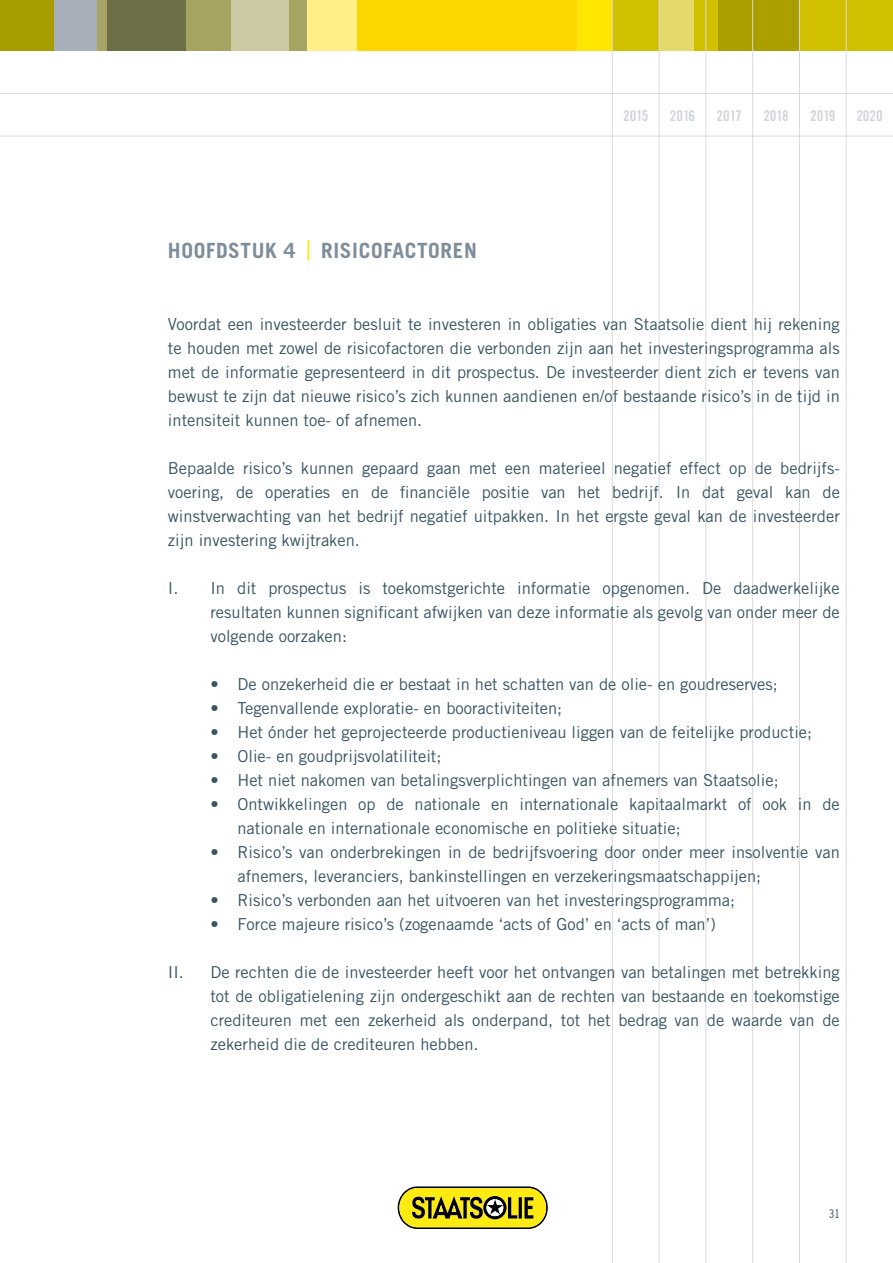
<style>
.page{position:relative;width:893px;height:1263px;background:#fff}
.page>*{position:absolute;margin:0;border:0;box-sizing:border-box;transform-origin:0 0}
.t1{font:700 21px "Trade Gothic";letter-spacing:.03em;color:#7e8d9a}
.t2{font:16.5px/24px "Trade Gothic";color:#385463;text-align:justify}
.t3{font:14.85px "Trade Gothic Bold Cond Twenty";color:#d1d5db}
.t4{font:12px "Trade Gothic Cond Eighteen";color:#385463}
.s1{font-weight:400;font-size:27px;color:#ffe600}
</style>
<div class="page">
<div style="left:0;top:0;width:186px;height:51px;background:#a7afb9"></div>
<svg style="left:98px;top:0;width:259px;height:51px"></svg>
<div style="left:0;top:0;width:53px;height:51px;background:#a79d00"></div>
<svg style="left:357px;top:0;width:536px;height:51px"></svg>
<div style="left:231px;top:0;width:58px;height:51px;background:#cbcaa3"></div>
<div style="left:659px;top:0;width:34px;height:51px;background:#e4da6b"></div>
<svg style="left:398px;top:1186px;width:150px;height:43px"></svg>
<hr style="left:0;top:93px;width:893px;height:1px;background:#dadada">
<hr style="left:0;top:136px;width:893px;height:1px;background:#dadada">
<hr style="left:612px;top:0;width:1px;height:1263px;background:#dadada">
<hr style="left:659px;top:0;width:1px;height:1263px;background:#dadada">
<hr style="left:706px;top:0;width:1px;height:1263px;background:#dadada">
<hr style="left:752px;top:0;width:1px;height:1263px;background:#dadada">
<hr style="left:799px;top:0;width:1px;height:1263px;background:#dadada">
<hr style="left:846px;top:0;width:1px;height:1263px;background:#dadada">
<p class="t1" style="left:168px;top:237px;width:13px">HOO</p>
<p class="t1" style="left:206px;top:237px;width:23px">FDSTU</p>
<p class="t1" style="left:265px;top:237px;width:165px">K 4 <span class="s1">|</span> RISICOFACTOREN</p>
<p class="t3" style="left:623px;top:106px;width:27px">2015</p>
<p class="t3" style="left:670px;top:106px;width:27px">2016</p>
<p class="t3" style="left:717px;top:106px;width:27px">2017</p>
<p class="t3" style="left:763px;top:106px;width:27px">2018</p>
<p class="t3" style="left:810px;top:106px;width:27px">2019</p>
<p class="t3" style="left:856px;top:106px;width:28px">2020</p>
<p class="t2" style="left:168px;top:312px;width:673px">Voordat een investeerder besluit te investeren in obligaties van Staatsolie dient hij rekening te houden met zowel de risicofactoren die verbonden zijn aan het investeringsprogramma als met de informatie gepresenteerd in dit prospectus. De investeerder dient zich er tevens van bewust te zijn dat nieuwe risico’s zich kunnen aandienen en/of bestaande risico’s in de tijd in intensiteit kunnen toe- of afnemen.</p>
<p class="t2" style="left:168px;top:456px;width:673px">Bepaalde risico’s kunnen gepaard gaan met een materieel negatief effect op de bedrijfs&shy;voering, de operaties en de financiële positie van het bedrijf. I n dat geval kan de winstverwachting van het bedrijf negatief uitpakken. I n het ergste geval kan de investeerder zijn investering kwijtraken.</p>
<p class="t2" style="left:210px;top:576px;width:631px;text-indent:-43px">I . I n dit prospectus is toekomstgerichte informatie opgenomen. De daadwerkelijke resultaten kunnen significant afwijken van deze informatie als gevolg van onder meer de volgende oorzaken:</p>
<p class="t2" style="left:210px;top:672px;width:569px">• De onzekerheid die er bestaat in het schatten van de olie- en goudreserves;</p>
<p class="t2" style="left:210px;top:696px;width:353px">• Tegenvallende exploratie- en booractiviteiten;</p>
<p class="t2" style="left:210px;top:720px;width:603px">• Het ónder het geprojecteerde productieniveau liggen van de feitelijke productie;</p>
<p class="t2" style="left:210px;top:744px;width:232px">• Olie- en goudprijsvolatiliteit;</p>
<p class="t2" style="left:210px;top:768px;width:570px">• Het niet nakomen van betalingsverplichtingen van afnemers van Staatsolie;</p>
<p class="t2" style="left:237px;top:792px;width:604px;text-indent:-27px">• Ontwikkelingen op de nationale en internationale kapitaalmarkt of ook in de nationale en internationale economische en politieke situatie;</p>
<p class="t2" style="left:237px;top:840px;width:604px;text-indent:-27px">• R isico’s van onderbrekingen in de bedrijfsvoering door onder meer insolventie van afnemers, leveranciers, bankinstellingen en verzekeringsmaatschappijen;</p>
<p class="t2" style="left:210px;top:888px;width:526px">• R isico’s verbonden aan het uitvoeren van het investeringsprogramma;</p>
<p class="t2" style="left:210px;top:912px;width:507px">• Force majeure risico’s (zogenaamde ‘acts of God’ en ‘acts of man’)</p>
<p class="t2" style="left:210px;top:960px;width:631px;text-indent:-43px">II . De rechten die de investeerder heeft voor het ontvangen van betalingen met betrekking tot de obligatielening zijn ondergeschikt aan de rechten van bestaande en toekomstige crediteuren met een zekerheid als onderpand, tot het bedrag van de waarde van de zekerheid die de crediteuren hebben.</p>
<p class="t4" style="left:829px;top:1206px;width:12px">31</p>
</div>
